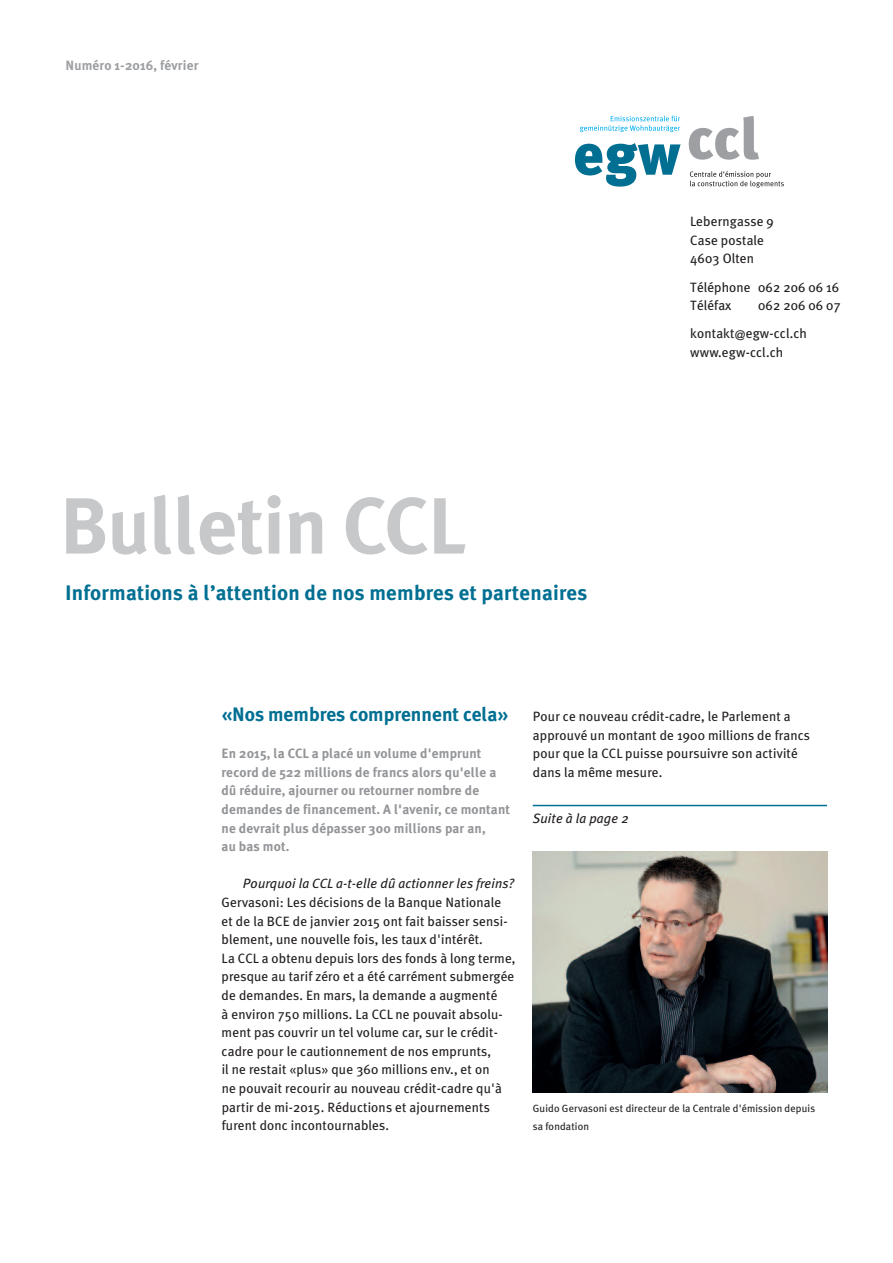
<style>
.page{position:relative;width:893px;height:1263px;background:#fff}
.page>*{position:absolute;margin:0;border:0;box-sizing:border-box;transform-origin:0 0}
.t1{font:700 79.5px "Meta Plus";letter-spacing:-.005em;color:#c7c8ca}
.t2{font:700 21px "Meta Plus";letter-spacing:.01em;color:#006f92}
.t3{font:700 19.5px "Meta Plus";color:#006f92}
.t4{font:13.5px/18.6px "Meta Plus";letter-spacing:.01em;color:#231f20}
.t5{font:700 13.5px/18.6px "Meta Plus";letter-spacing:.01em;color:#939598}
.t6{font:italic 13.5px "Meta Plus";letter-spacing:.01em;color:#231f20}
.t7{font:700 13.5px "Meta Plus";letter-spacing:.01em;color:#9d9fa2}
.t8{font:10.5px/18.6px "Meta Plus";letter-spacing:.01em;color:#231f20}
</style>
<div class="page">
<svg style="left:575px;top:143px;width:106px;height:44px"></svg>
<svg style="left:580px;top:116px;width:100px;height:16px"></svg>
<svg style="left:689px;top:116px;width:70px;height:44px"></svg>
<svg style="left:690px;top:171px;width:94px;height:17px"></svg>
<hr style="left:533px;top:805px;width:294px;height:1px;background:#006f92">
<img style="left:533px;top:851px;width:294px;height:242px">
<p class="t7" style="left:65px;top:57px;width:135px">Numéro 1-2016, février</p>
<h1 class="t1" style="left:60px;top:480px;width:408px">Bulletin CCL</h1>
<h2 class="t2" style="left:65px;top:580px;width:524px">Informations à l’attention de nos membres et partenaires</h2>
<p class="t4" style="left:690px;top:212px;width:85px">Leberngasse 9<br>Case postale<br>4603 Olten</p>
<p class="t4" style="left:690px;top:277px;width:151px">Téléphone 062 206 06 16<br>Téléfax</p>
<p class="t4" style="left:690px;top:292px;width:152px;line-height:28.2px;text-indent:68px">062 206 06 07 kontakt@egw-ccl.ch</p>
<p class="t4" style="left:690px;top:343px;width:94px">www.egw-ccl.ch</p>
<h3 class="t3" style="left:222px;top:703px;width:288px">«Nos membres comprennent cela»</h3>
<p class="t5" style="left:222px;top:744px;width:290px">En 2015, la CCL a placé un volume d'emprunt record de 522 millions de francs alors qu'elle a dû réduire, ajourner ou retourner nombre de demandes de financement. A l'avenir, ce montant ne devrait plus dépasser 300 millions par an,<br>au bas mot.</p>
<p class="t6" style="left:243px;top:876px;width:273px">Pourquoi la CCL a-t-elle dû actionner les freins?</p>
<p class="t4" style="left:222px;top:893px;width:295px">Gervasoni: Les décisions de la Banque Nationale et de la BCE de janvier 2015 ont fait baisser sensi&shy;blement, une nouvelle fois, les taux d'intérêt.<br>La CCL a obtenu depuis lors des fonds à long terme, presque au tarif zéro et a été carrément submergée de demandes. En mars, la demande a augmenté<br>à environ 750 millions. La CCL ne pouvait absolu&shy;ment pas couvrir un tel volume car, sur le crédit&shy;cadre pour le cautionnement de nos emprunts,<br>il ne restait «plus» que 360 millions env., et on<br>ne pouvait recourir au nouveau crédit-cadre qu'à partir de mi-2015. Réductions et ajournements furent donc incontournables.</p>
<p class="t4" style="left:533px;top:707px;width:279px">Pour ce nouveau crédit-cadre, le Parlement a approuvé un montant de 1900 millions de francs pour que la CCL puisse poursuivre son activité dans la même mesure.</p>
<p class="t6" style="left:533px;top:811px;width:97px">Suite à la page 2</p>
<p class="t8" style="left:533px;top:1099px;width:284px">Guido Gervasoni est directeur de la Centrale d'émission depuis sa fondation</p>
</div>
